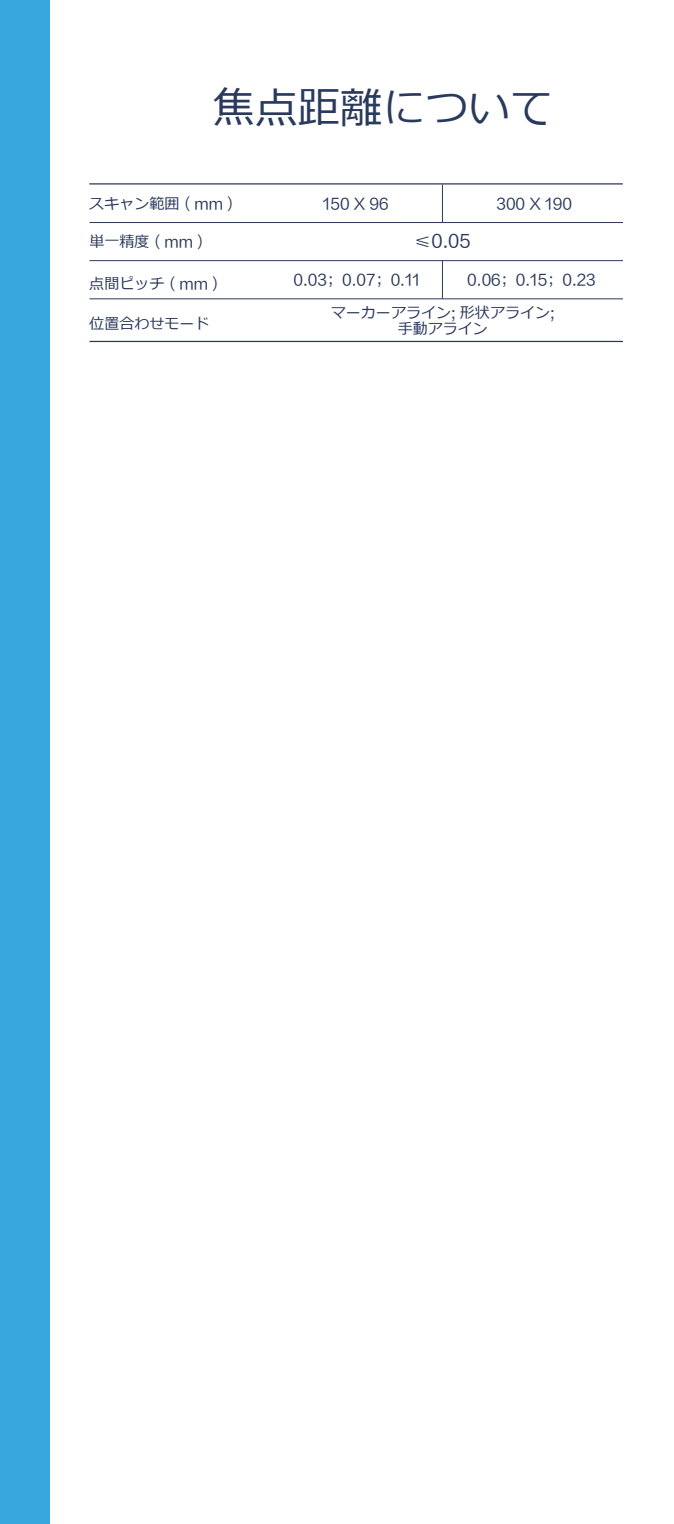
<style>
.page{position:relative;width:674px;height:1524px;background:#fff}
.page>*{position:absolute;margin:0;border:0;box-sizing:border-box;transform-origin:0 0}
.t1{font:42.5px "Meiryo";color:#2a3a5d}
.t2{font:17.5px "FZLTHJW GB1 0";color:#29395a}
.t3{font:15px/16.8px "Meiryo";color:#29395a;text-align:center}
.t4{font:15px "FZLTHJW GB1 0";color:#29395a}
.s1{font-family:"FZLTHJW GB1 0"}
</style>
<div class="page">
<div style="left:0;top:0;width:50px;height:1524px;background:#38a7de"></div>
<hr style="left:89px;top:183px;width:533px;height:1px;background:#29395a">
<hr style="left:89px;top:222px;width:533px;height:1px;background:#29395a">
<hr style="left:89px;top:341px;width:533px;height:1px;background:#29395a">
<hr style="left:89px;top:260px;width:533px;height:1px;background:#29395a">
<hr style="left:89px;top:298px;width:533px;height:1px;background:#29395a">
<hr style="left:442px;top:184px;width:1px;height:38px;background:#29395a">
<hr style="left:442px;top:261px;width:1px;height:38px;background:#29395a">
<h1 class="t1" style="left:212px;top:78px;width:342px">焦点距離について</h1>
<p class="t3" style="left:89px;top:196px;width:150px">スキャン範囲<span class="s1">（mm）</span></p>
<p class="t3" style="left:89px;top:234px;width:120px">単一精度<span class="s1">（mm）</span></p>
<p class="t2" style="left:414px;top:231px;width:58px">≤0.05</p>
<p class="t4" style="left:322px;top:195px;width:67px">150 X 96</p>
<p class="t4" style="left:496px;top:195px;width:77px">300 X 190</p>
<p class="t3" style="left:89px;top:276px;width:135px">点間ピッチ<span class="s1">（mm）</span></p>
<p class="t4" style="left:293px;top:272px;width:128px">0.03；0.07；0.11</p>
<p class="t4" style="left:467px;top:272px;width:130px">0.06；0.15；0.23</p>
<p class="t3" style="left:89px;top:316px;width:122px">位置合わせモード</p>
<p class="t3" style="left:331px;top:305px;width:225px">マーカーアライン<span class="s1">;</span> 形状アライン<span class="s1">;</span>手動アライン</p>
</div>
